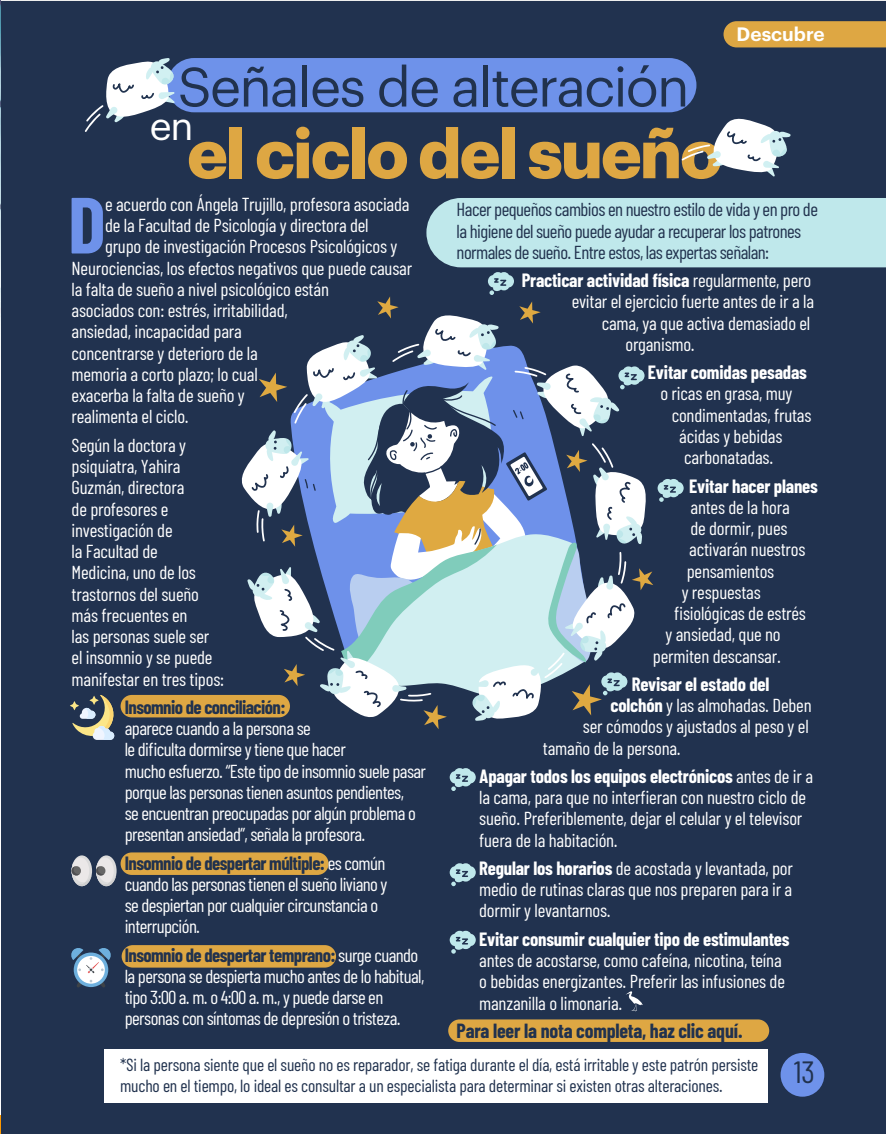
<style>
.page{position:relative;width:886px;height:1134px;background:#fff}
.page>*{position:absolute;margin:0;border:0;box-sizing:border-box;transform-origin:0 0}
.t1{font:700 79.5px "Barlow Condensed";color:#6e92ea}
.t2{font:700 68px "Graphik";letter-spacing:-.03em;color:#dea743}
.t3{font:54.25px "Graphik";letter-spacing:-.03em;color:#21324e}
.t4{font:38.5px "Graphik";color:#fff}
.t5{font:30.75px "Barlow Condensed";color:#21324e}
.t6{font:700 20px "Barlow Condensed";letter-spacing:-.01em;color:#21324e}
.t7{font:600 19px "Graphik";color:#fff}
.t8{font:18.75px/21.2px "Barlow Condensed";letter-spacing:-.01em;color:#fff}
.t9{font:18.75px/21.2px "Barlow Condensed";letter-spacing:-.03em;color:#fff}
.t10{font:18.75px/21.2px "Barlow Condensed";letter-spacing:-.03em;color:#21324e}
.t11{font:700 18.75px "Barlow Condensed";letter-spacing:-.01em;color:#fff}
.t12{font:700 18.75px "Barlow Condensed";letter-spacing:-.03em;color:#21324e}
.t13{font:17.5px/21.2px "Barlow Condensed";letter-spacing:-.01em;color:#21324e}
.s1{font-weight:400}
.s2{font-weight:700}
.s3{font-weight:700;color:#21324e}
</style>
<div class="page">
<div style="left:1px;top:1px;width:885px;height:1133px;background:#21324f"></div>
<div style="left:780px;top:1053px;width:44px;height:44px;background:#6e92ea;border-radius:50%"></div>
<div style="left:167px;top:58px;width:529px;height:54px;background:#6e92ea;border-radius:27px"></div>
<div style="left:723px;top:21px;width:163px;height:26px;background:#dea743"></div>
<svg style="left:626px;top:991px;width:17px;height:21px"></svg>
<div style="left:448px;top:1019px;width:321px;height:23px;background:#dea743;border-radius:11px"></div>
<div style="left:121px;top:695px;width:169px;height:22px;background:#dea743;border-radius:11px"></div>
<div style="left:122px;top:945px;width:214px;height:23px;background:#dea743;border-radius:11px"></div>
<div style="left:121px;top:852px;width:208px;height:23px;background:#dea743;border-radius:11px"></div>
<svg style="left:85px;top:58px;width:90px;height:74px"></svg>
<svg style="left:681px;top:118px;width:110px;height:59px"></svg>
<div style="left:74px;top:952px;width:34px;height:35px;background:#6eb0de;border-radius:50%"></div>
<div style="left:77px;top:956px;width:28px;height:28px;background:#fff;border-radius:50%"></div>
<svg style="left:77px;top:980px;width:28px;height:7px"></svg>
<svg style="left:71px;top:948px;width:40px;height:25px"></svg>
<svg style="left:72px;top:855px;width:20px;height:31px"></svg>
<div style="left:72px;top:857px;width:17px;height:27px;background:#ebe8e8;border-radius:50%"></div>
<svg style="left:96px;top:855px;width:21px;height:31px"></svg>
<div style="left:96px;top:857px;width:18px;height:27px;background:#ebe8e8;border-radius:50%"></div>
<svg style="left:71px;top:863px;width:45px;height:23px"></svg>
<svg style="left:70px;top:695px;width:45px;height:45px"></svg>
<svg style="left:239px;top:198px;width:647px;height:531px"></svg>
<svg style="left:450px;top:768px;width:26px;height:23px"></svg>
<svg style="left:450px;top:863px;width:26px;height:23px"></svg>
<svg style="left:450px;top:931px;width:26px;height:23px"></svg>
<div style="left:104px;top:1049px;width:664px;height:54px;background:#fff"></div>
<img style="left:0;top:0;width:1px;height:335px">
<svg style="left:0;top:1116px;width:1px;height:18px"></svg>
<h3 class="t3" style="left:178px;top:46px;width:513px">Señales de alteración</h3>
<h2 class="t2" style="left:187px;top:101px;width:537px">el ciclo del sueño</h2>
<h3 class="t4" style="left:150px;top:98px;width:45px">en</h3>
<p class="t7" style="left:736px;top:20px;width:90px">Descubre</p>
<h1 class="t1" style="left:68px;top:175px;width:39px">D</h1>
<p class="t8" style="left:105px;top:193px;width:306px">e acuerdo con Ángela Trujillo, profesora asociada</p>
<p class="t10" style="left:457px;top:198px;width:363px">Hacer pequeños cambios en nuestro estilo de vida y en pro de la higiene del sueño puede ayudar a recuperar los patrones normales de sueño. Entre estos, las expertas señalan:</p>
<p class="t11" style="left:522px;top:269px;width:291px">Practicar actividad física <span class="s1">regularmente, pero</span></p>
<p class="t8" style="left:572px;top:290px;width:244px">evitar el ejercicio fuerte antes de ir a la</p>
<p class="t8" style="left:602px;top:312px;width:210px">cama, ya que activa demasiado el</p>
<p class="t8" style="left:625px;top:333px;width:71px">organismo.</p>
<p class="t11" style="left:648px;top:361px;width:160px">Evitar comidas pesadas</p>
<p class="t8" style="left:660px;top:383px;width:133px">o ricas en grasa, muy</p>
<p class="t8" style="left:672px;top:404px;width:141px">condimentadas, frutas</p>
<p class="t8" style="left:679px;top:425px;width:105px">ácidas y bebidas</p>
<p class="t8" style="left:684px;top:446px;width:91px">carbonatadas.</p>
<p class="t11" style="left:689px;top:474px;width:130px">Evitar hacer planes</p>
<p class="t8" style="left:690px;top:496px;width:101px">antes de la hora</p>
<p class="t8" style="left:690px;top:517px;width:98px">de dormir, pues</p>
<p class="t8" style="left:689px;top:538px;width:118px">activarán nuestros</p>
<p class="t8" style="left:687px;top:560px;width:89px">pensamientos</p>
<p class="t8" style="left:682px;top:581px;width:80px">y respuestas</p>
<p class="t8" style="left:674px;top:602px;width:133px">fisiológicas de estrés</p>
<p class="t8" style="left:665px;top:623px;width:117px">y ansiedad, que no</p>
<p class="t8" style="left:653px;top:645px;width:129px">permiten descansar.</p>
<p class="t11" style="left:632px;top:672px;width:139px">Revisar el estado del</p>
<p class="t8" style="left:610px;top:694px;width:203px"><span class="s2">colchón</span> y las almohadas. Deben</p>
<p class="t8" style="left:583px;top:715px;width:227px">ser cómodos y ajustados al peso y el</p>
<p class="t8" style="left:543px;top:737px;width:139px">tamaño de la persona.</p>
<p class="t8" style="left:479px;top:765px;width:335px"><span class="s2">Apagar todos los equipos electrónicos</span> antes de ir a la cama, para que no interfieran con nuestro ciclo de sueño. Preferiblemente, dejar el celular y el televisor fuera de la habitación.</p>
<p class="t8" style="left:479px;top:857px;width:315px;text-align:justify"><span class="s2">Regular los horarios</span> de acostada y levantada, por medio de rutinas claras que nos preparen para ir a dormir y levantarnos.</p>
<p class="t11" style="left:479px;top:927px;width:312px">Evitar consumir cualquier tipo de estimulantes</p>
<p class="t8" style="left:479px;top:949px;width:307px">antes de acostarse, como cafeína, nicotina, teína o bebidas energizantes. Preferir las infusiones de manzanilla o limonaria.</p>
<p class="t6" style="left:457px;top:1018px;width:288px">Para leer la nota completa, haz clic aquí.</p>
<p class="t8" style="left:105px;top:214px;width:265px">de la Facultad de Psicología y directora del</p>
<p class="t8" style="left:105px;top:236px;width:294px">grupo de investigación Procesos Psicológicos y</p>
<p class="t8" style="left:72px;top:257px;width:342px">Neurociencias, los efectos negativos que puede causar</p>
<p class="t8" style="left:72px;top:278px;width:259px">la falta de sueño a nivel psicológico están</p>
<p class="t8" style="left:72px;top:299px;width:218px">asociados con: estrés, irritabilidad,</p>
<p class="t8" style="left:72px;top:321px;width:172px">ansiedad, incapacidad para</p>
<p class="t8" style="left:72px;top:342px;width:188px">concentrarse y deterioro de la</p>
<p class="t8" style="left:72px;top:363px;width:188px">memoria a corto plazo; lo cual</p>
<p class="t8" style="left:72px;top:384px;width:175px">exacerba la falta de sueño y</p>
<p class="t8" style="left:72px;top:406px;width:119px">realimenta el ciclo.</p>
<p class="t8" style="left:72px;top:434px;width:154px">Según la doctora y psiquiatra, Yahira<br>Guzmán, directora<br>de profesores e investigación de<br>la Facultad de<br>Medicina, uno de los trastornos del sueño más frecuentes en<br>las personas suele ser el insomnio y se puede manifestar en tres tipos:</p>
<p class="t12" style="left:125px;top:695px;width:162px">Insomnio de conciliación:</p>
<p class="t9" style="left:125px;top:717px;width:303px">aparece cuando a la persona se<br>le dificulta dormirse y tiene que hacer<br>mucho esfuerzo. “Este tipo de insomnio suele pasar porque las personas tienen asuntos pendientes,<br>se encuentran preocupadas por algún problema o presentan ansiedad”, señala la profesora.</p>
<p class="t9" style="left:125px;top:852px;width:264px"><span class="s3">Insomnio de despertar múltiple:</span> es común cuando las personas tienen el sueño liviano y se despiertan por cualquier circunstancia o interrupción.</p>
<p class="t9" style="left:125px;top:944px;width:301px"><span class="s3">Insomnio de despertar temprano:</span> surge cuando la persona se despierta mucho antes de lo habitual, tipo 3:00 a. m. o 4:00 a. m., y puede darse en personas con síntomas de depresión o tristeza.</p>
<p class="t13" style="left:120px;top:1053px;width:640px">*Si la persona siente que el sueño no es reparador, se fatiga durante el día, está irritable y este patrón persiste mucho en el tiempo, lo ideal es consultar a un especialista para determinar si existen otras alteraciones.</p>
<h3 class="t5" style="left:794px;top:1053px;width:22px">13</h3>
</div>
